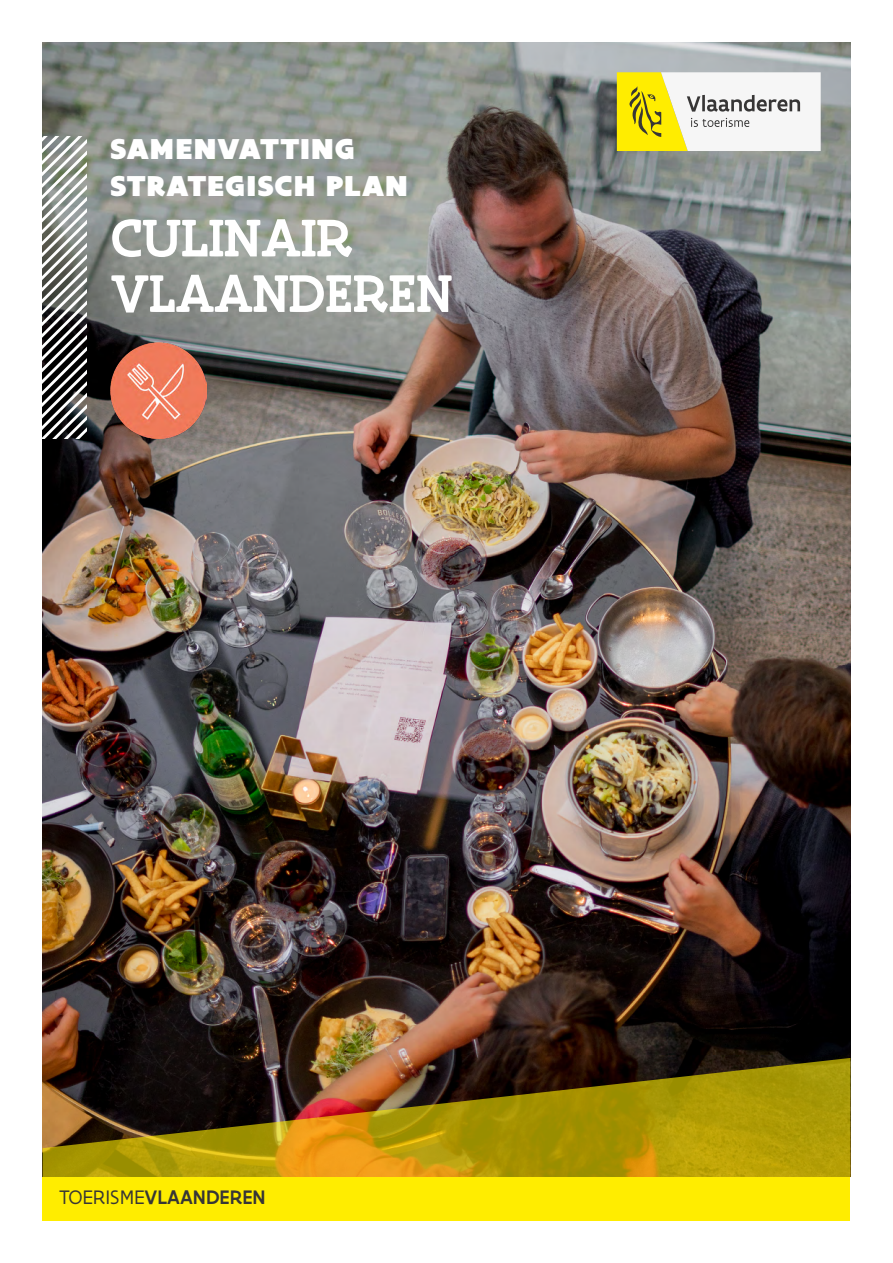
<style>
.page{position:relative;width:893px;height:1263px;background:#fff}
.page>*{position:absolute;margin:0;border:0;box-sizing:border-box;transform-origin:0 0}
.t1{font:500 57px "Flanders Art Serif";color:#fff}
.t2{font:900 30.9px "Flanders Art Sans";letter-spacing:.01em;color:#fff}
.t3{font:500 21px "Flanders Art Sans";color:#373636}
.s1{font-weight:400}
</style>
<div class="page">
<img style="left:43px;top:43px;width:807px;height:1015px">
<svg style="left:617px;top:72px;width:204px;height:79px"></svg>
<div style="left:43px;top:1177px;width:807px;height:43px;background:#ffed00"></div>
<svg style="left:43px;top:136px;width:43px;height:302px"></svg>
<img style="left:111px;top:342px;width:95px;height:96px">
<svg style="left:43px;top:1058px;width:807px;height:119px;background:#866c0c"></svg>
<p class="t2" style="left:111px;top:130px;width:246px">SAMENVATTING</p>
<p class="t2" style="left:111px;top:168px;width:299px">STRATEGISCH PLAN</p>
<p class="t1" style="left:111px;top:201px;width:244px">CULINAIR</p>
<p class="t1" style="left:111px;top:257px;width:343px">VLAANDEREN</p>
<p class="t3" style="left:59px;top:1184px;width:208px"><span class="s1">TOERISME</span>VLAANDEREN</p>
</div>
